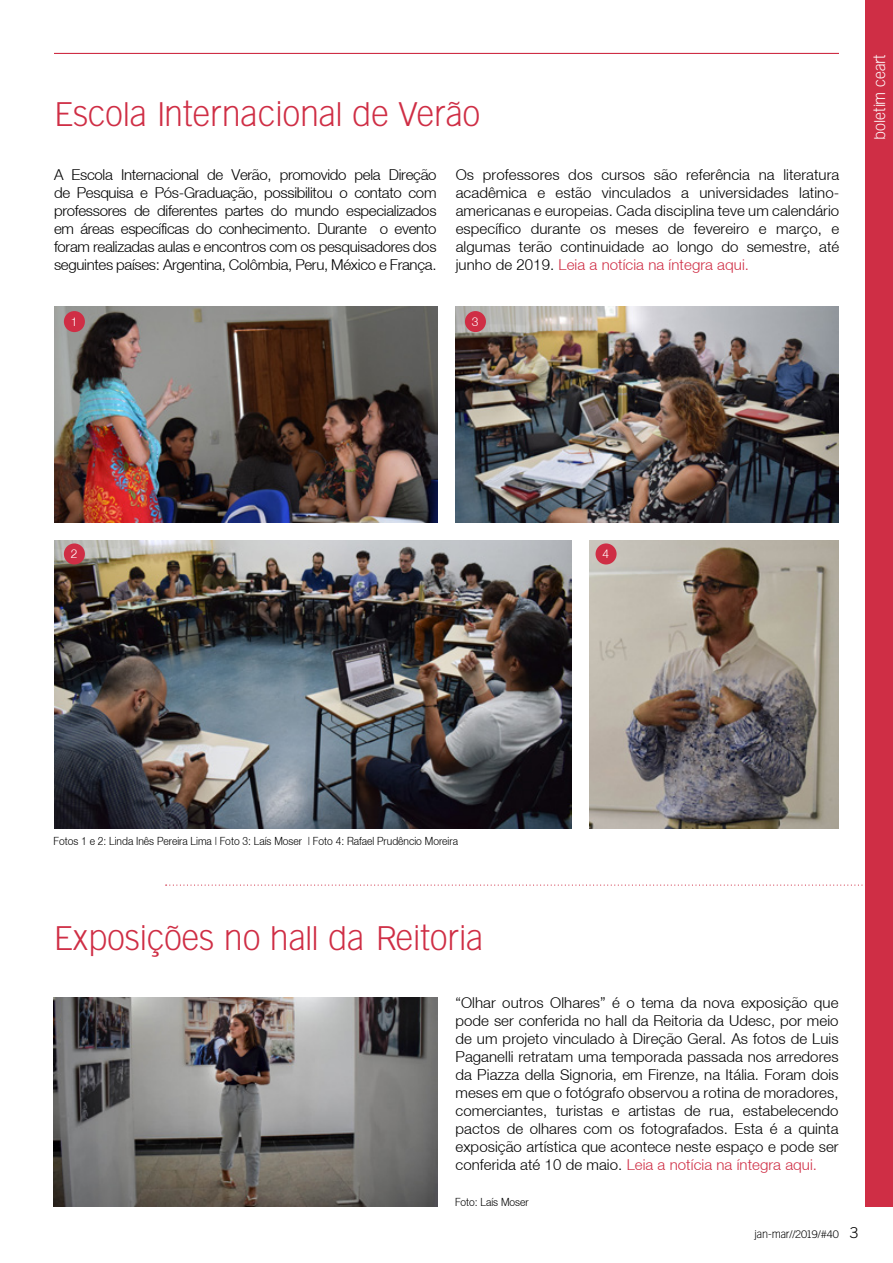
<style>
.page{position:relative;width:893px;height:1263px;background:#fff}
.page>*{position:absolute;margin:0;border:0;box-sizing:border-box;transform-origin:0 0}
.t1{font:33px "Goethe Gothic";color:#cf2e45}
.t2{font:300 15px/18px "Context Reprise Light S Si";letter-spacing:.005em;color:#000;text-align:justify}
.t3{font:15px "Goethe Gothic";color:#fff}
.t4{font:15px "Goethe Gothic";color:#000}
.t5{font:300 12px "Context Reprise Light S Si";color:#fff}
.t6{font:300 11.25px "Context Reprise Light S Si";color:#000;scale:.91 1}
.t7{font:10.5px "Goethe Gothic";letter-spacing:-.02em;color:#000}
.s1{color:#cf2e45}
.s2{color:#d02e46}
</style>
<div class="page">
<div style="left:866px;top:0;width:27px;height:1206px;background:#cf2e45"></div>
<hr style="left:54px;top:53px;width:785px;height:1px;background:#cf2e45">
<svg style="left:166px;top:884px;width:700px;height:2px"></svg>
<img style="left:54px;top:540px;width:517px;height:288px">
<img style="left:54px;top:306px;width:383px;height:216px">
<img style="left:456px;top:306px;width:383px;height:216px">
<img style="left:589px;top:540px;width:250px;height:288px">
<div style="left:64px;top:311px;width:21px;height:21px;background:#cf2e45;border-radius:50%"></div>
<div style="left:465px;top:311px;width:21px;height:21px;background:#cf2e45;border-radius:50%"></div>
<div style="left:595px;top:543px;width:22px;height:21px;background:#cf2e45;border-radius:50%"></div>
<div style="left:64px;top:543px;width:21px;height:21px;background:#cf2e45;border-radius:50%"></div>
<img style="left:54px;top:997px;width:383px;height:209px">
<h1 class="t1" style="left:54px;top:94px;width:428px">Escola Internacional de Verão</h1>
<p class="t2" style="left:54px;top:165px;width:384px">A Escola Internacional de Verão, promovido pela Direção de Pesquisa e Pós-Graduação, possibilitou o contato com professores de diferentes partes do mundo especializados em áreas específicas do conhecimento. Durante o evento foram realizadas aulas e encontros com os pesquisadores dos seguintes países: Argentina, Colômbia, Peru, México e França.</p>
<p class="t2" style="left:456px;top:165px;width:385px">Os professores dos cursos são referência na literatura acadêmica e estão vinculados a universidades latino&shy;americanas e europeias. Cada disciplina teve um calendário específico durante os meses de fevereiro e março, e algumas terão continuidade ao longo do semestre, até junho de 2019. <span class="s1">Leia a notícia na íntegra aqui.</span></p>
<p class="t5" style="left:71px;top:314px;width:8px">1</p>
<p class="t5" style="left:472px;top:314px;width:8px">3</p>
<p class="t3" style="left:871px;top:140px;width:87px;rotate:-90deg">boletim ceart</p>
<p class="t5" style="left:71px;top:546px;width:8px">2</p>
<p class="t5" style="left:602px;top:546px;width:8px">4</p>
<p class="t6" style="left:54px;top:834px;width:446px">Fotos 1 e 2: Linda Inês Pereira Lima | Foto 3: Laís Moser | Foto 4: Rafael Prudêncio Moreira</p>
<h1 class="t1" style="left:54px;top:918px;width:431px">Exposições no hall da Reitoria</h1>
<p class="t2" style="left:455px;top:993px;width:385px">“Olhar outros Olhares” é o tema da nova exposição que pode ser conferida no hall da Reitoria da Udesc, por meio de um projeto vinculado à Direção Geral. As fotos de Luis Paganelli retratam uma temporada passada nos arredores da Piazza della Signoria, em Firenze, na Itália. Foram dois meses em que o fotógrafo observou a rotina de moradores, comerciantes, turistas e artistas de rua, estabelecendo pactos de olhares com os fotografados. Esta é a quinta exposição artística que acontece neste espaço e pode ser conferida até 10 de maio. <span class="s1">Leia a notícia na íntegra aqui</span><span class="s2">.</span></p>
<p class="t6" style="left:455px;top:1195px;width:83px">Foto: Laís Moser</p>
<p class="t7" style="left:755px;top:1228px;width:86px">jan-mar//2019/#40</p>
<p class="t4" style="left:850px;top:1224px;width:10px">3</p>
</div>
